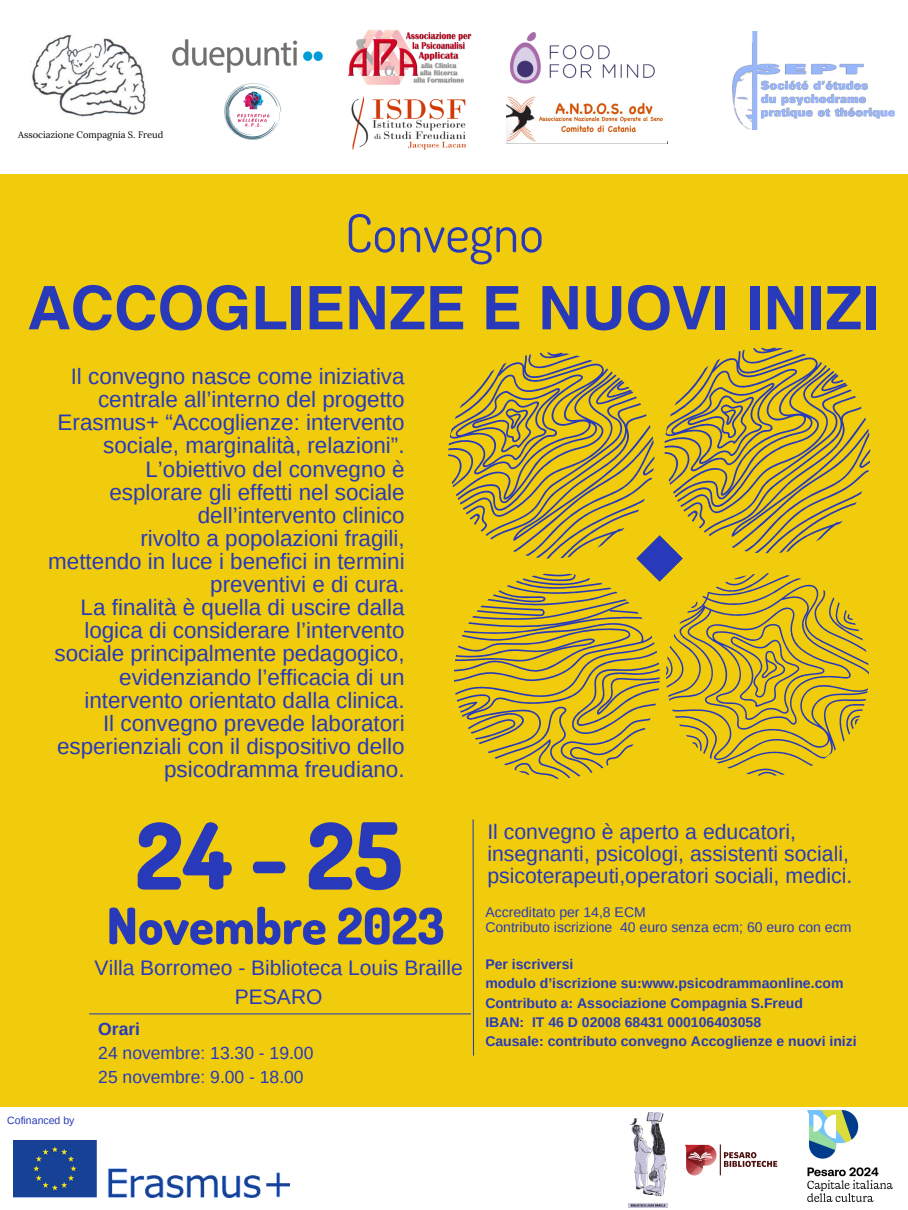
<style>
.page{position:relative;width:908px;height:1210px;background:#fff}
.page>*{position:absolute;margin:0;border:0;box-sizing:border-box;transform-origin:0 0}
.t1{font:800 92.05px "Dosis";color:#283aba}
.t2{font:700 60.2px "Helvetica World";color:#283aba}
.t3{font:52.5px "Dosis";color:#283aba}
.t4{font:800 50.4px "Dosis";color:#283aba}
.t5{font:22.4px/23.1px "Arimo";color:#283aba;text-align:right}
.t6{font:21.17px/21.8px "Arimo";color:#283aba}
.t7{font:21px/29.4px "Arimo";color:#283aba;text-align:center}
.t8{font:17.5px "Arimo";color:#283aba}
.t9{font:700 17.5px "Arimo";color:#283aba}
.t10{font:700 14px "Arimo";color:#283aba}
.t11{font:14px "Arimo";color:#283aba}
.t12{font:10.5px "Arimo";color:#283aba}
.t13{font:9.31px "Lora";color:#000}
</style>
<div class="page">
<div style="left:0;top:0;width:907px;height:1210px;background:#f0cc0d"></div>
<svg style="left:472px;top:819px;width:2px;height:237px"></svg>
<hr style="left:89px;top:1013px;width:382px;height:1px;background:#283aba">
<svg style="left:448px;top:352px;width:420px;height:426px"></svg>
<div style="left:0;top:0;width:907px;height:174px;background:#fff"></div>
<div style="left:0;top:1106px;width:907px;height:104px;background:#fff"></div>
<img style="left:13px;top:1140px;width:276px;height:57px">
<img style="left:31px;top:34px;width:115px;height:83px">
<img style="left:173px;top:40px;width:150px;height:32px">
<img style="left:510px;top:32px;width:144px;height:51px">
<img style="left:349px;top:30px;width:123px;height:55px">
<img style="left:351px;top:96px;width:114px;height:54px">
<img style="left:732px;top:32px;width:162px;height:97px">
<img style="left:807px;top:1110px;width:86px;height:92px">
<img style="left:685px;top:1144px;width:93px;height:32px">
<img style="left:628px;top:1112px;width:39px;height:95px">
<img style="left:224px;top:83px;width:58px;height:57px">
<img style="left:506px;top:96px;width:160px;height:48px">
<p class="t13" style="left:18px;top:129px;width:147px">Associazione Compagnia S. Freud</p>
<p class="t3" style="left:345px;top:198px;width:200px">Convegno</p>
<p class="t2" style="left:28px;top:259px;width:853px">ACCOGLIENZE E NUOVI INIZI</p>
<p class="t5" style="left:58px;top:365px;width:348px">Il convegno nasce come iniziativa centrale all’interno del progetto Erasmus+ “Accoglienze: intervento sociale, marginalità, relazioni”.</p>
<p class="t5" style="left:109px;top:457px;width:297px">L’obiettivo del convegno è esplorare gli effetti nel sociale dell’intervento clinico</p>
<p class="t5" style="left:48px;top:526px;width:358px">rivolto a popolazioni fragili, mettendo in luce i benefici in termini preventivi e di cura.</p>
<p class="t5" style="left:54px;top:596px;width:351px">La finalità è quella di uscire dalla logica di considerare l’intervento sociale principalmente pedagogico, evidenziando l’efficacia di un intervento orientato dalla clinica.</p>
<p class="t5" style="left:57px;top:711px;width:349px">Il convegno prevede laboratori esperienziali con il dispositivo dello psicodramma freudiano.</p>
<p class="t1" style="left:135px;top:795px;width:268px">24-25</p>
<p class="t4" style="left:107px;top:892px;width:339px">Novembre 2023</p>
<p class="t7" style="left:95px;top:952px;width:369px">Villa Borromeo - Biblioteca Louis Braille<br>PESARO</p>
<p class="t12" style="left:7px;top:1114px;width:69px">Cofinanced by</p>
<p class="t9" style="left:98px;top:1018px;width:43px">Orari</p>
<p class="t8" style="left:98px;top:1043px;width:216px">24 novembre: 13.30 - 19.00</p>
<p class="t8" style="left:98px;top:1067px;width:207px">25 novembre: 9.00 - 18.00</p>
<p class="t6" style="left:487px;top:821px;width:366px">Il convegno è aperto a educatori, insegnanti, psicologi, assistenti sociali, psicoterapeuti,operatori sociali, medici.</p>
<p class="t11" style="left:485px;top:904px;width:162px">Accreditato per 14,8 ECM</p>
<p class="t11" style="left:485px;top:919px;width:367px">Contributo iscrizione 40 euro senza ecm; 60 euro con ecm</p>
<p class="t10" style="left:485px;top:956px;width:89px">Per iscriversi</p>
<p class="t10" style="left:485px;top:975px;width:359px">modulo d’iscrizione su:www.psicodrammaonline.com</p>
<p class="t10" style="left:485px;top:995px;width:319px">Contributo a: Associazione Compagnia S.Freud</p>
<p class="t10" style="left:485px;top:1014px;width:277px">IBAN: IT 46 D 02008 68431 000106403058</p>
<p class="t10" style="left:485px;top:1033px;width:373px">Causale: contributo convegno Accoglienze e nuovi inizi</p>
</div>
